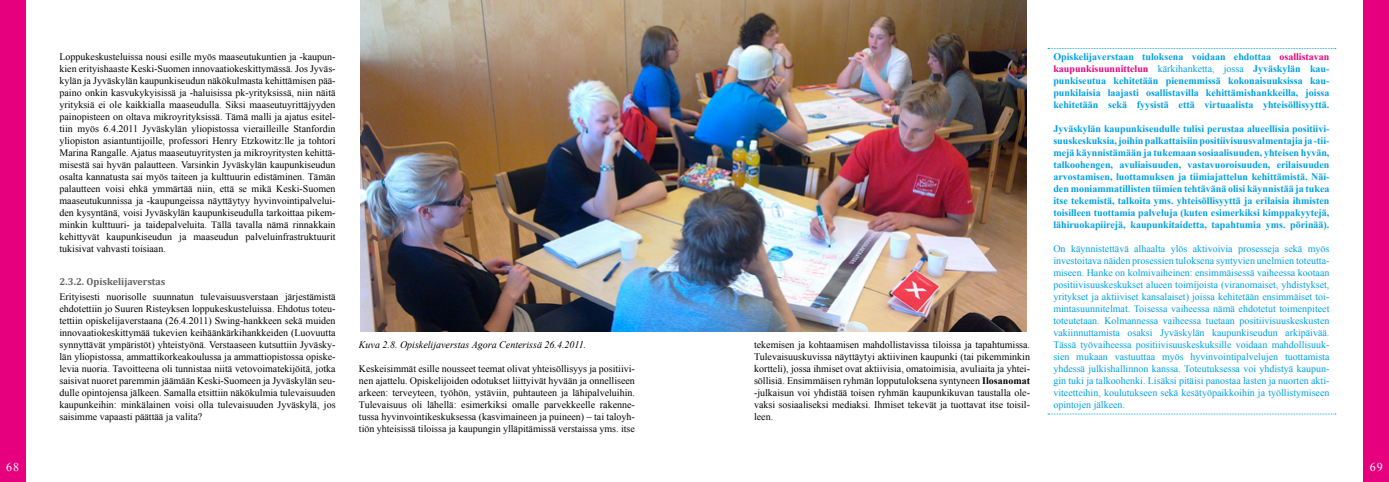
<style>
.page{position:relative;width:1389px;height:482px;background:#fff}
.page>*{position:absolute;margin:0;border:0;box-sizing:border-box;transform-origin:0 0}
.t1{font:12px "Times New Roman";color:#fff}
.t2{font:10px/12px "Times New Roman";color:#000;text-align:justify}
.Leipislaatikossa{font:700 10px/12px "Times New Roman";color:#009fe3;text-align:justify}
.Leipislaatikossa-2{font:10px/12px "Times New Roman";color:#009fe3;text-align:justify}
.t3{font:italic 10px "Times New Roman";color:#000}
.Heading_3{font:700 10px "Cambria";color:#616160}
.s1{font-weight:700}
.s2{color:#e6007d}
.s3{font-weight:400}
</style>
<div class="page">
<div style="left:0;top:0;width:26px;height:482px;background:#e6007d"></div>
<div style="left:1363px;top:0;width:26px;height:482px;background:#e6007d"></div>
<svg style="left:1048px;top:48px;width:288px;height:1px"></svg>
<svg style="left:1048px;top:414px;width:288px;height:1px"></svg>
<img style="left:361px;top:0;width:665px;height:331px">
<p class="t2" style="left:60px;top:51px;width:278px">Loppukeskusteluissa nousi esille myös maaseutukuntien ja -kaupun&shy;kien erityishaaste Keski-Suomen innovaatiokeskittymässä. Jos Jyväs&shy;kylän ja Jyväskylän kaupunkiseudun näkökulmasta kehittämisen pää&shy;paino onkin kasvukykyisissä ja -haluisissa pk-yrityksissä, niin näitä yrityksiä ei ole kaikkialla maaseudulla. Siksi maaseutuyrittäjyyden painopisteen on oltava mikroyrityksissä. Tämä malli ja ajatus esitel&shy;tiin myös 6.4.2011 Jyväskylän yliopistossa vierailleille Stanfordin yliopiston asiantuntijoille, professori Henry Etzkowitz:lle ja tohtori Marina Rangalle. Ajatus maaseutuyritysten ja mikroyritysten kehittä&shy;misestä sai hyvän palautteen. Varsinkin Jyväskylän kaupunkiseudun osalta kannatusta sai myös taiteen ja kulttuurin edistäminen. Tämän palautteen voisi ehkä ymmärtää niin, että se mikä Keski-Suomen maaseutukunnissa ja -kaupungeissa näyttäytyy hyvinvointipalvelui&shy;den kysyntänä, voisi Jyväskylän kaupunkiseudulla tarkoittaa pikem&shy;minkin kulttuuri- ja taidepalveluita. Tällä tavalla nämä rinnakkain kehittyvät kaupunkiseudun ja maaseudun palveluinfrastruktuurit tukisivat vahvasti toisiaan.</p>
<p class="Heading_3" style="left:60px;top:275px;width:108px">2.3.2. Opiskelijaverstas</p>
<p class="t2" style="left:60px;top:291px;width:278px">Erityisesti nuorisolle suunnatun tulevaisuusverstaan järjestämistä ehdotettiin jo Suuren Risteyksen loppukeskusteluissa. Ehdotus toteu&shy;tettiin opiskelijaverstaana (26.4.2011) Swing-hankkeen sekä muiden innovaatiokeskittymää tukevien keihäänkärkihankkeiden (Luovuutta synnyttävät ympäristöt) yhteistyönä. Verstaaseen kutsuttiin Jyväsky&shy;län yliopistossa, ammattikorkeakoulussa ja ammattiopistossa opiske&shy;levia nuoria. Tavoitteena oli tunnistaa niitä vetovoimatekijöitä, jotka saisivat nuoret paremmin jäämään Keski-Suomeen ja Jyväskylän seu&shy;dulle opintojensa jälkeen. Samalla etsittiin näkökulmia tulevaisuuden kaupunkeihin: minkälainen voisi olla tulevaisuuden Jyväskylä, jos saisimme vapaasti päättää ja valita?</p>
<p class="t3" style="left:359px;top:338px;width:229px">Kuva 2.8. Opiskelijaverstas Agora Centerissä 26.4.2011.</p>
<p class="t2" style="left:359px;top:363px;width:278px">Keskeisimmät esille nousseet teemat olivat yhteisöllisyys ja positiivi&shy;nen ajattelu. Opiskelijoiden odotukset liittyivät hyvään ja onnelliseen arkeen: terveyteen, työhön, ystäviin, puhtauteen ja lähipalveluihin.<br>Tulevaisuus oli lähellä: esimerkiksi omalle parvekkeelle rakenne&shy;tussa hyvinvointikeskuksessa (kasvimaineen ja puineen) – tai taloyh&shy;tiön yhteisissä tiloissa ja kaupungin ylläpitämissä verstaissa yms. itse</p>
<p class="t2" style="left:754px;top:339px;width:278px">tekemisen ja kohtaamisen mahdollistavissa tiloissa ja tapahtumissa.<br>Tulevaisuuskuvissa näyttäytyi aktiivinen kaupunki (tai pikemminkin kortteli), jossa ihmiset ovat aktiivisia, omatoimisia, avuliaita ja yhtei&shy;söllisiä. Ensimmäisen ryhmän lopputuloksena syntyneen <span class="s1">Ilosanomat </span>-julkaisun voi yhdistää toisen ryhmän kaupunkikuvan taustalla ole&shy;vaksi sosiaaliseksi mediaksi. Ihmiset tekevät ja tuottavat itse toisil&shy;leen.</p>
<p class="Leipislaatikossa" style="left:1053px;top:50px;width:278px">Opiskelijaverstaan tuloksena voidaan ehdottaa <span class="s2">osallistavan kaupunkisuunnittelun</span> <span class="s3">kärkihanketta, jossa</span> Jyväskylän kau&shy;punkiseutua kehitetään pienemmissä kokonaisuuksissa kau&shy;punkilaisia laajasti osallistavilla kehittämishankkeilla, joissa kehitetään sekä fyysistä että virtuaalista yhteisöllisyyttä.</p>
<p class="Leipislaatikossa" style="left:1053px;top:122px;width:278px">Jyväskylän kaupunkiseudulle tulisi perustaa alueellisia positiivi&shy;suuskeskuksia, joihin palkattaisiin positiivisuusvalmentajia ja -tii&shy;mejä käynnistämään ja tukemaan sosiaalisuuden, yhteisen hyvän, talkoohengen, avuliaisuuden, vastavuoroisuuden, erilaisuuden arvostamisen, luottamuksen ja tiimiajattelun kehittämistä. Näi&shy;den moniammatillisten tiimien tehtävänä olisi käynnistää ja tukea itse tekemistä, talkoita yms. yhteisöllisyyttä ja erilaisia ihmisten toisilleen tuottamia palveluja (kuten esimerkiksi kimppakyytejä, lähiruokapiirejä, kaupunkitaidetta, tapahtumia yms. pörinää).</p>
<p class="Leipislaatikossa-2" style="left:1053px;top:243px;width:278px">On käynnistettävä alhaalta ylös aktivoivia prosesseja sekä myös investoitava näiden prosessien tuloksena syntyvien unelmien toteutta&shy;miseen. Hanke on kolmivaiheinen: ensimmäisessä vaiheessa kootaan positiivisuuskeskukset alueen toimijoista (viranomaiset, yhdistykset, yritykset ja aktiiviset kansalaiset) joissa kehitetään ensimmäiset toi&shy;mintasuunnitelmat. Toisessa vaiheessa nämä ehdotetut toimenpiteet toteutetaan. Kolmannessa vaiheessa tuetaan positiivisuuskeskusten vakiinnuttamista osaksi Jyväskylän kaupunkiseudun arkipäivää.<br>Tässä työvaiheessa positiivisuuskeskuksille voidaan mahdollisuuk&shy;sien mukaan vastuuttaa myös hyvinvointipalvelujen tuottamista yhdessä julkishallinnon kanssa. Toteutuksessa voi yhdistyä kaupun&shy;gin tuki ja talkoohenki. Lisäksi pitäisi panostaa lasten ja nuorten akti&shy;viteetteihin, koulutukseen sekä kesätyöpaikkoihin ja työllistymiseen opintojen jälkeen.</p>
<p class="t1" style="left:6px;top:459px;width:14px">68</p>
<p class="t1" style="left:1370px;top:459px;width:14px">69</p>
</div>
